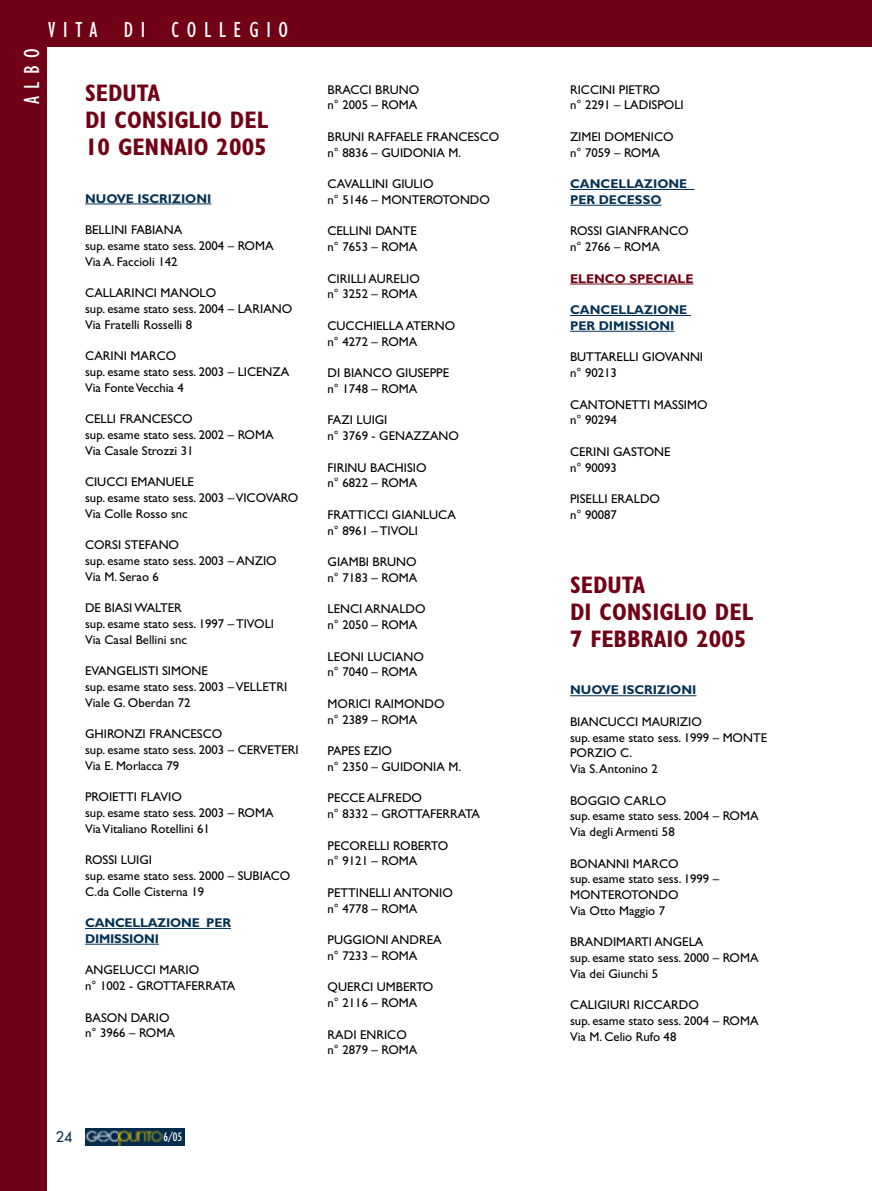
<style>
.page{position:relative;width:872px;height:1191px;background:#fff}
.page>*{position:absolute;margin:0;border:0;box-sizing:border-box;transform-origin:0 0}
.t1{font:700 condensed 24px/27px "Gill Sans";color:#710115}
.t2{font:condensed 22.5px "Gill Sans";letter-spacing:.34em;color:#fff}
.t3{font:14.25px "Futura";color:#042b4c}
.t4{font:12.75px/15.8px "Gill Sans";color:#000}
.t5{font:700 12.75px/15.8px "Gill Sans";color:#043255}
.t6{font:700 12.75px "Gill Sans";color:#710115}
.t7{font:condensed 11.25px "Futura";color:#fff}
</style>
<div class="page">
<hr style="left:85px;top:204px;width:32px;height:1px;background:#043255">
<hr style="left:117px;top:204px;width:94px;height:1px;background:#043255">
<hr style="left:85px;top:928px;width:146px;height:1px;background:#043255">
<hr style="left:85px;top:944px;width:74px;height:1px;background:#043255">
<hr style="left:570px;top:189px;width:124px;height:1px;background:#043255">
<hr style="left:570px;top:205px;width:91px;height:1px;background:#043255">
<hr style="left:570px;top:284px;width:123px;height:1px;background:#710115">
<hr style="left:570px;top:315px;width:121px;height:1px;background:#043255">
<hr style="left:570px;top:331px;width:104px;height:1px;background:#043255">
<hr style="left:570px;top:695px;width:31px;height:1px;background:#043255">
<hr style="left:601px;top:695px;width:95px;height:1px;background:#043255">
<div style="left:0;top:0;width:872px;height:47px;background:#710115"></div>
<div style="left:0;top:0;width:47px;height:1191px;background:#710115"></div>
<div style="left:86px;top:1128px;width:98px;height:17px;background:#042b4c"></div>
<img style="left:86px;top:1130px;width:33px;height:15px">
<svg style="left:119px;top:1130px;width:44px;height:15px"></svg>
<h2 class="t2" style="left:24px;top:104px;width:58px;rotate:-90deg">ALBO</h2>
<h2 class="t2" style="left:48px;top:22px;width:241px">VITA DI COLLEGIO</h2>
<h1 class="t1" style="left:85px;top:82px;width:184px">SEDUTA<br>DI CONSIGLIO DEL<br>10 GENNAIO 2005</h1>
<p class="t5" style="left:85px;top:192px;width:128px">NUOVE ISCRIZIONI</p>
<p class="t4" style="left:85px;top:223px;width:190px">BELLINI FABIANA<br>sup. esame stato sess. 2004 – ROMA<br>Via A. Faccioli 142</p>
<p class="t4" style="left:85px;top:286px;width:209px">CALLARINCI MANOLO<br>sup. esame stato sess. 2004 – LARIANO<br>Via Fratelli Rosselli 8</p>
<p class="t4" style="left:85px;top:349px;width:206px">CARINI MARCO<br>sup. esame stato sess. 2003 – LICENZA<br>Via Fonte Vecchia 4</p>
<p class="t4" style="left:85px;top:412px;width:190px">CELLI FRANCESCO<br>sup. esame stato sess. 2002 – ROMA<br>Via Casale Strozzi 31</p>
<p class="t4" style="left:85px;top:475px;width:215px">CIUCCI EMANUELE<br>sup. esame stato sess. 2003 – VICOVARO<br>Via Colle Rosso snc</p>
<p class="t4" style="left:85px;top:538px;width:193px">CORSI STEFANO<br>sup. esame stato sess. 2003 – ANZIO<br>Via M. Serao 6</p>
<p class="t4" style="left:85px;top:601px;width:190px">DE BIASI WALTER<br>sup. esame stato sess. 1997 – TIVOLI<br>Via Casal Bellini snc</p>
<p class="t4" style="left:85px;top:664px;width:204px">EVANGELISTI SIMONE<br>sup. esame stato sess. 2003 – VELLETRI<br>Viale G. Oberdan 72</p>
<p class="t4" style="left:85px;top:727px;width:215px">GHIRONZI FRANCESCO<br>sup. esame stato sess. 2003 – CERVETERI<br>Via E. Morlacca 79</p>
<p class="t4" style="left:85px;top:790px;width:190px">PROIETTI FLAVIO<br>sup. esame stato sess. 2003 – ROMA<br>Via Vitaliano Rotellini 61</p>
<p class="t4" style="left:85px;top:853px;width:207px">ROSSI LUIGI<br>sup. esame stato sess. 2000 – SUBIACO<br>C.da Colle Cisterna 19</p>
<p class="t5" style="left:85px;top:916px;width:147px">CANCELLAZIONE PER<br>DIMISSIONI</p>
<p class="t4" style="left:85px;top:964px;width:152px">ANGELUCCI MARIO<br>n° 1002 - GROTTAFERRATA</p>
<p class="t4" style="left:85px;top:1011px;width:91px">BASON DARIO n° 3966 – ROMA</p>
<p class="t4" style="left:327px;top:83px;width:93px">BRACCI BRUNO n° 2005 – ROMA</p>
<p class="t4" style="left:327px;top:130px;width:173px">BRUNI RAFFAELE FRANCESCO n° 8836 – GUIDONIA M.</p>
<p class="t4" style="left:327px;top:177px;width:164px">CAVALLINI GIULIO<br>n° 5146 – MONTEROTONDO</p>
<p class="t4" style="left:327px;top:225px;width:91px">CELLINI DANTE n° 7653 – ROMA</p>
<p class="t4" style="left:327px;top:272px;width:94px">CIRILLI AURELIO n° 3252 – ROMA</p>
<p class="t4" style="left:327px;top:319px;width:129px">CUCCHIELLA ATERNO n° 4272 – ROMA</p>
<p class="t4" style="left:327px;top:366px;width:123px">DI BIANCO GIUSEPPE n° 1748 – ROMA</p>
<p class="t4" style="left:327px;top:414px;width:133px">FAZI LUIGI<br>n° 3769 - GENAZZANO</p>
<p class="t4" style="left:327px;top:461px;width:101px">FIRINU BACHISIO n° 6822 – ROMA</p>
<p class="t4" style="left:327px;top:508px;width:130px">FRATTICCI GIANLUCA n° 8961 – TIVOLI</p>
<p class="t4" style="left:327px;top:555px;width:91px">GIAMBI BRUNO n° 7183 – ROMA</p>
<p class="t4" style="left:327px;top:603px;width:100px">LENCI ARNALDO n° 2050 – ROMA</p>
<p class="t4" style="left:327px;top:650px;width:98px">LEONI LUCIANO n° 7040 – ROMA</p>
<p class="t4" style="left:327px;top:697px;width:118px">MORICI RAIMONDO n° 2389 – ROMA</p>
<p class="t4" style="left:327px;top:744px;width:135px">PAPES EZIO<br>n° 2350 – GUIDONIA M.</p>
<p class="t4" style="left:327px;top:792px;width:154px">PECCE ALFREDO<br>n° 8332 – GROTTAFERRATA</p>
<p class="t4" style="left:327px;top:839px;width:122px">PECORELLI ROBERTO n° 9121 – ROMA</p>
<p class="t4" style="left:327px;top:886px;width:127px">PETTINELLI ANTONIO n° 4778 – ROMA</p>
<p class="t4" style="left:327px;top:933px;width:116px">PUGGIONI ANDREA n° 7233 – ROMA</p>
<p class="t4" style="left:327px;top:981px;width:107px">QUERCI UMBERTO n° 2116 – ROMA</p>
<p class="t4" style="left:327px;top:1028px;width:91px">RADI ENRICO n° 2879 – ROMA</p>
<p class="t3" style="left:56px;top:1129px;width:18px">24</p>
<p class="t7" style="left:164px;top:1131px;width:20px">6/05</p>
<p class="t4" style="left:570px;top:83px;width:115px">RICCINI PIETRO<br>n° 2291 – LADISPOLI</p>
<p class="t4" style="left:570px;top:130px;width:105px">ZIMEI DOMENICO n° 7059 – ROMA</p>
<p class="t5" style="left:570px;top:177px;width:119px">CANCELLAZIONE<br>PER DECESSO</p>
<p class="t4" style="left:570px;top:225px;width:120px">ROSSI GIANFRANCO n° 2766 – ROMA</p>
<p class="t6" style="left:570px;top:274px;width:125px">ELENCO SPECIALE</p>
<p class="t5" style="left:570px;top:303px;width:119px">CANCELLAZIONE<br>PER DIMISSIONI</p>
<p class="t4" style="left:570px;top:351px;width:135px">BUTTARELLI GIOVANNI n° 90213</p>
<p class="t4" style="left:570px;top:398px;width:139px">CANTONETTI MASSIMO n° 90294</p>
<p class="t4" style="left:570px;top:445px;width:102px">CERINI GASTONE n° 90093</p>
<p class="t4" style="left:570px;top:492px;width:91px">PISELLI ERALDO n° 90087</p>
<h1 class="t1" style="left:570px;top:574px;width:184px">SEDUTA<br>DI CONSIGLIO DEL<br>7 FEBBRAIO 2005</h1>
<p class="t5" style="left:570px;top:684px;width:128px">NUOVE ISCRIZIONI</p>
<p class="t4" style="left:570px;top:715px;width:198px">BIANCUCCI MAURIZIO<br>sup. esame stato sess. 1999 – MONTE<br>PORZIO C.<br>Via S.Antonino 2</p>
<p class="t4" style="left:570px;top:794px;width:190px">BOGGIO CARLO<br>sup. esame stato sess. 2004 – ROMA<br>Via degli Armenti 58</p>
<p class="t4" style="left:570px;top:857px;width:150px">BONANNI MARCO<br>sup. esame stato sess. 1999 –<br>MONTEROTONDO<br>Via Otto Maggio 7</p>
<p class="t4" style="left:570px;top:936px;width:190px">BRANDIMARTI ANGELA<br>sup. esame stato sess. 2000 – ROMA<br>Via dei Giunchi 5</p>
<p class="t4" style="left:570px;top:999px;width:190px">CALIGIURI RICCARDO<br>sup. esame stato sess. 2004 – ROMA<br>Via M. Celio Rufo 48</p>
</div>
